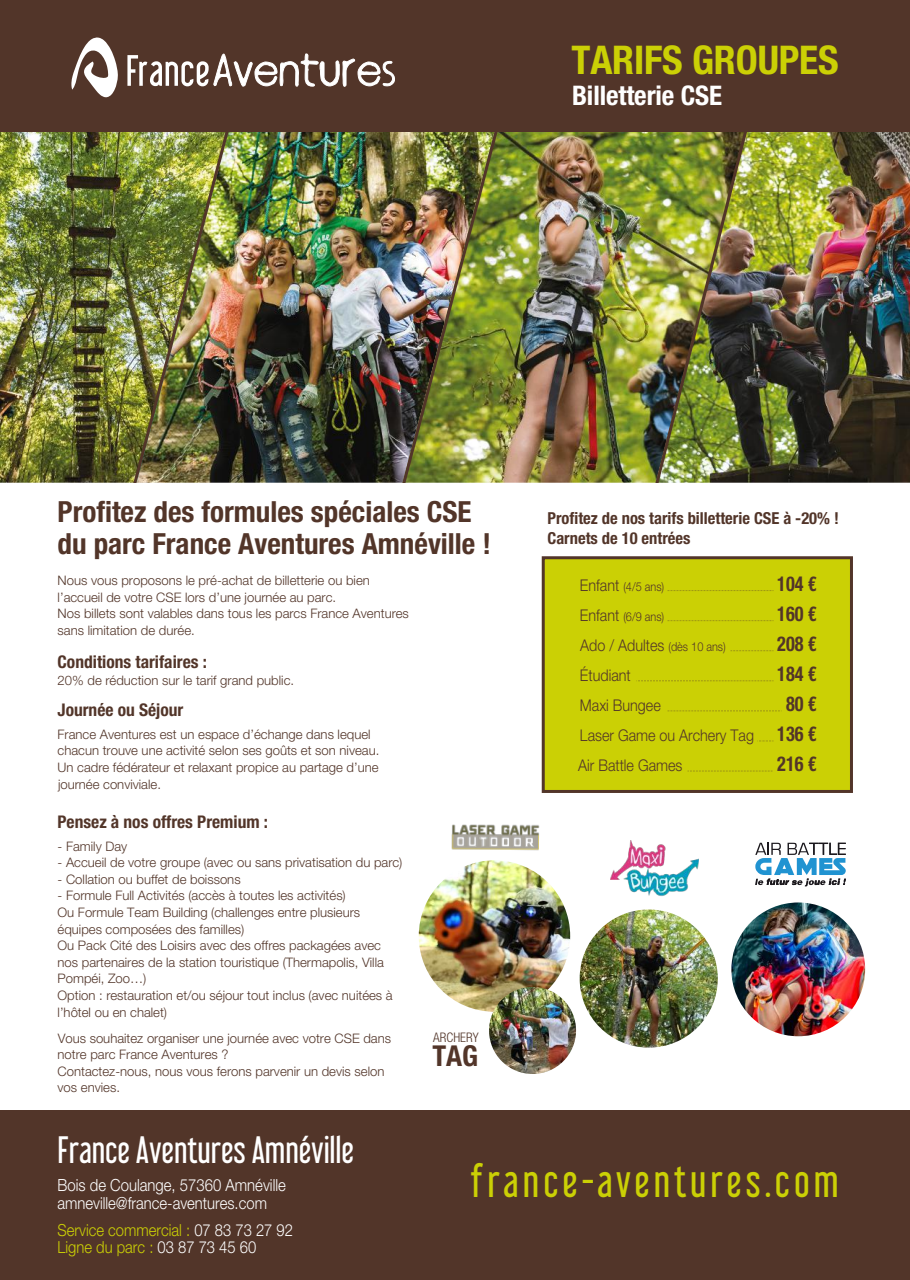
<style>
.page{position:relative;width:910px;height:1280px;background:#fff}
.page>*{position:absolute;margin:0;border:0;box-sizing:border-box;transform-origin:0 0}
.t1{font:40.65px "Libel Suit Rg";letter-spacing:.1em;color:#cbd005}
.t2{font:700 condensed 39.6px "Helvetica Neue LT Std";letter-spacing:-.005em;color:#cbd005}
.t3{font:33.6px "Libel Suit Rg";letter-spacing:-.005em;color:#fff}
.t4{font:700 condensed 29.1px/32.1px "Helvetica Neue LT Std";color:#523529}
.t5{font:700 condensed 28.8px "Helvetica Neue LT Std";color:#523529}
.t6{font:700 condensed 27px "Helvetica Neue LT Std";letter-spacing:-.005em;color:#fff}
.t7{font:700 condensed 20.4px "Helvetica Neue LT Std";color:#523529;scale:.89 1}
.t8{font:700 condensed 17.55px "Helvetica Neue LT Std";color:#523529}
.t9{font:300 16.8px "Helvetica Neue LT Std";color:#fff;scale:.89 1}
.t10{font:300 16.65px/26.4px "Helvetica Neue LT Std";color:#fff;scale:.89 1}
.t11{font:300 16.65px "Helvetica Neue LT Std";color:#cbd005;scale:.89 1}
.t12{font:700 condensed 16.5px/19.8px "Helvetica Neue LT Std";color:#523529}
.t13{font:300 16.2px/30px "Helvetica Neue LT Std";color:#523529;scale:.89 1}
.t14{font:300 condensed 13.2px "Helvetica Neue LT Std";color:#523529}
.t15{font:300 13.05px/16.6px "Helvetica Neue LT Std";color:#523529}
.t16{font:300 12.3px "Helvetica Neue LT Std";color:#523529;scale:.89 1}
.s1{font-size:16.2px}
.s2{font-size:12.3px}
.s3{font-weight:700;font-stretch:condensed;font-size:20.4px}
.s4{color:#cbd005}
.s5{color:#fff}
</style>
<div class="page">
<img style="left:0;top:131px;width:131px;height:352px">
<img style="left:232px;top:131px;width:168px;height:352px">
<img style="left:501px;top:131px;width:151px;height:352px">
<img style="left:750px;top:131px;width:160px;height:352px">
<img style="left:400px;top:131px;width:101px;height:352px">
<img style="left:131px;top:131px;width:101px;height:352px">
<img style="left:652px;top:131px;width:98px;height:352px">
<div style="left:0;top:1110px;width:910px;height:170px;background:#523529"></div>
<div style="left:0;top:0;width:910px;height:131px;background:#523529"></div>
<svg style="left:127px;top:53px;width:268px;height:34px"></svg>
<svg style="left:71px;top:37px;width:47px;height:60px"></svg>
<img style="left:628px;top:840px;width:70px;height:20px">
<img style="left:418px;top:854px;width:232px;height:154px">
<img style="left:469px;top:980px;width:108px;height:94px">
<img style="left:731px;top:902px;width:135px;height:135px">
<img style="left:451px;top:824px;width:89px;height:27px">
<img style="left:577px;top:860px;width:141px;height:188px">
<div style="left:542px;top:556px;width:311px;height:237px;background:#cbd005;border:3px solid #523529"></div>
<svg style="left:667px;top:590px;width:107px;height:1px"></svg>
<svg style="left:667px;top:620px;width:107px;height:1px"></svg>
<svg style="left:730px;top:650px;width:44px;height:1px"></svg>
<svg style="left:638px;top:680px;width:136px;height:1px"></svg>
<svg style="left:667px;top:710px;width:115px;height:1px"></svg>
<svg style="left:687px;top:771px;width:86px;height:1px"></svg>
<svg style="left:755px;top:843px;width:91px;height:43px"></svg>
<h2 class="t2" style="left:571px;top:36px;width:269px">TARIFS GROUPES</h2>
<h3 class="t6" style="left:572px;top:79px;width:151px">Billetterie CSE</h3>
<h3 class="t4" style="left:58px;top:495px;width:435px">Profitez des formules spéciales CSE du parc France Aventures Amnéville !</h3>
<p class="t12" style="left:547px;top:508px;width:293px">Profitez de nos tarifs billetterie CSE à -20% !<br>Carnets de 10 entrées</p>
<p class="t16" style="left:580px;top:579px;width:96px"><span class="s1">Enfant</span> (4/5 ans)</p>
<h3 class="t7" style="left:777px;top:571px;width:46px">104 €</h3>
<p class="t16" style="left:580px;top:609px;width:96px"><span class="s1">Enfant</span> (6/9 ans)</p>
<h3 class="t7" style="left:777px;top:601px;width:46px">160 €</h3>
<p class="t13" style="left:580px;top:630px;width:165px">Ado / Adultes <span class="s2">(dès 10 ans)</span></p>
<h3 class="t7" style="left:777px;top:631px;width:46px">208 €</h3>
<p class="t13" style="left:580px;top:660px;width:59px">Étudiant</p>
<h3 class="t7" style="left:777px;top:661px;width:46px">184 €</h3>
<p class="t13" style="left:580px;top:690px;width:92px">Maxi Bungee</p>
<h3 class="t7" style="left:786px;top:691px;width:36px">80 €</h3>
<p class="t13" style="left:578px;top:720px;width:269px">Laser Game ou Archery Tag <span class="s3">136 €<br></span>Air Battle Games</p>
<p class="t15" style="left:58px;top:572px;width:353px">Nous vous proposons le pré-achat de billetterie ou bien l’accueil de votre CSE lors d’une journée au parc.<br>Nos billets sont valables dans tous les parcs France Aventures sans limitation de durée.</p>
<h3 class="t8" style="left:58px;top:651px;width:151px">Conditions tarifaires :</h3>
<p class="t15" style="left:58px;top:671px;width:238px">20% de réduction sur le tarif grand public.</p>
<h3 class="t8" style="left:58px;top:699px;width:127px">Journée ou Séjour</h3>
<p class="t15" style="left:58px;top:725px;width:323px">France Aventures est un espace d’échange dans lequel chacun trouve une activité selon ses goûts et son niveau.<br>Un cadre fédérateur et relaxant propice au partage d’une journée conviviale.</p>
<h3 class="t7" style="left:777px;top:751px;width:46px">216 €</h3>
<h3 class="t8" style="left:58px;top:811px;width:212px">Pensez à nos offres Premium :</h3>
<p class="t15" style="left:58px;top:854px;width:346px">- Accueil de votre groupe (avec ou sans privatisation du parc)</p>
<p class="t15" style="left:58px;top:870px;width:185px">- Collation ou buffet de boissons</p>
<p class="t15" style="left:58px;top:887px;width:337px">- Formule Full Activités (accès à toutes les activités)<br>Ou Formule Team Building (challenges entre plusieurs équipes composées des familles)<br>Ou Pack Cité des Loisirs avec des offres packagées avec nos partenaires de la station touristique (Thermapolis, Villa Pompéi, Zoo…)<br>Option : restauration et/ou séjour tout inclus (avec nuitées à l’hôtel ou en chalet)</p>
<p class="t15" style="left:58px;top:1029px;width:335px">Vous souhaitez organiser une journée avec votre CSE dans notre parc France Aventures ?<br>Contactez-nous, nous vous ferons parvenir un devis selon vos envies.</p>
<p class="t15" style="left:58px;top:838px;width:71px">- Family Day</p>
<h3 class="t3" style="left:58px;top:1122px;width:298px">France Aventures Amnéville</h3>
<p class="t9" style="left:58px;top:1175px;width:258px">Bois de Coulange, 57360 Amnéville</p>
<p class="t10" style="left:58px;top:1190px;width:266px">amneville@france-aventures.com<br><span class="s4">Service commercial :</span> 07 83 73 27 92</p>
<p class="t11" style="left:58px;top:1237px;width:225px">Ligne du parc : <span class="s5">03 87 73 45 60</span></p>
<p class="t14" style="left:433px;top:1030px;width:47px">ARCHERY</p>
<h3 class="t5" style="left:432px;top:1038px;width:47px">TAG</h3>
<h1 class="t1" style="left:471px;top:1148px;width:369px">france-aventures.com</h1>
</div>
